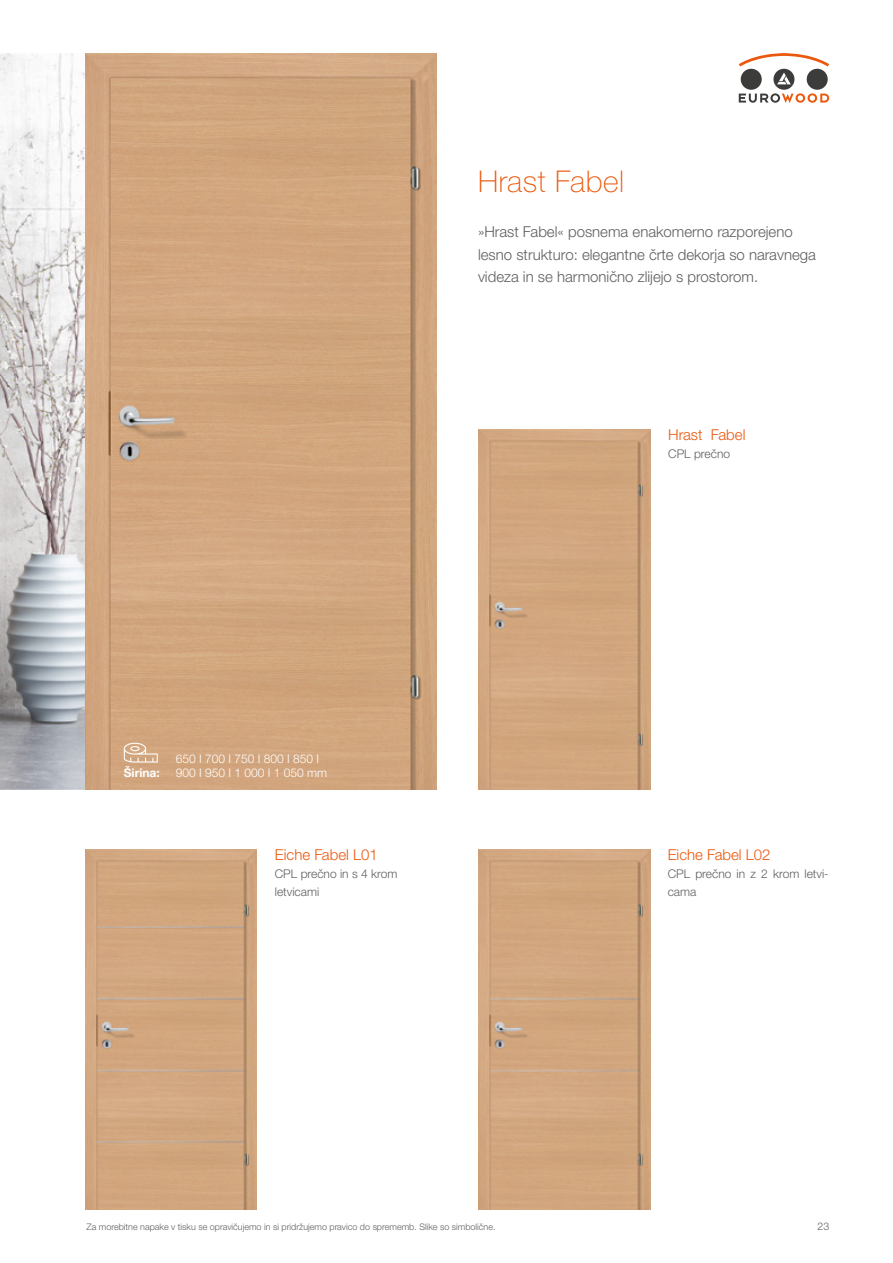
<style>
.page{position:relative;width:893px;height:1263px;background:#fff}
.page>*{position:absolute;margin:0;border:0;box-sizing:border-box;transform-origin:0 0}
.t1{font:100 30px "Helvetica Neue LTW1 G";letter-spacing:.02em;color:#ea580c}
.t2{font:300 15px/22.5px "Helvetica Neue LTW1 G";color:#5f5e5e}
.t3{font:300 15px "Helvetica Neue LTW1 G";color:#ea580c}
.t4{font:300 12px/18px "Helvetica Neue LTW1 G";color:#5f5e5e}
.t5{font:300 12px "Helvetica Neue LTW1 G";color:#fff}
.t6{font:700 12px "Helvetica Neue LTW1 G";color:#fff}
.t7{font:300 10.5px "Helvetica Neue LTW1 G";color:#5f5e5e}
.t8{font:300 9px "Helvetica Neue LTW1 G";color:#5f5e5e}
</style>
<div class="page">
<img style="left:0;top:53px;width:85px;height:737px">
<img style="left:478px;top:429px;width:172px;height:361px">
<img style="left:478px;top:849px;width:172px;height:361px">
<img style="left:85px;top:849px;width:172px;height:361px">
<img style="left:85px;top:53px;width:351px;height:737px">
<svg style="left:124px;top:743px;width:34px;height:19px"></svg>
<svg style="left:739px;top:53px;width:90px;height:50px"></svg>
<h1 class="t1" style="left:478px;top:164px;width:148px">Hrast Fabel</h1>
<p class="t2" style="left:478px;top:221px;width:339px">»Hrast Fabel« posnema enakomerno razporejeno lesno strukturo: elegantne črte dekorja so naravnega videza in se harmonično zlijejo s prostorom.</p>
<p class="t5" style="left:176px;top:751px;width:145px">650 I 700 I 750 I 800 I 850 I</p>
<p class="t6" style="left:124px;top:765px;width:37px">Širina:</p>
<p class="t5" style="left:176px;top:765px;width:153px">900 I 950 I 1 000 I 1 050 mm</p>
<p class="t3" style="left:275px;top:846px;width:104px">Eiche Fabel L01</p>
<p class="t4" style="left:275px;top:865px;width:124px">CPL prečno in s 4 krom letvicami</p>
<p class="t3" style="left:668px;top:426px;width:79px">Hrast Fabel</p>
<p class="t4" style="left:668px;top:445px;width:63px">CPL prečno</p>
<p class="t3" style="left:668px;top:846px;width:104px">Eiche Fabel L02</p>
<p class="t4" style="left:668px;top:865px;width:162px">CPL prečno in z 2 krom letvi&shy;cama</p>
<p class="t8" style="left:86px;top:1221px;width:410px">Za morebitne napake v tisku se opravičujemo in si pridržujemo pravico do sprememb. Slike so simbolične.</p>
<p class="t7" style="left:817px;top:1220px;width:13px">23</p>
</div>
